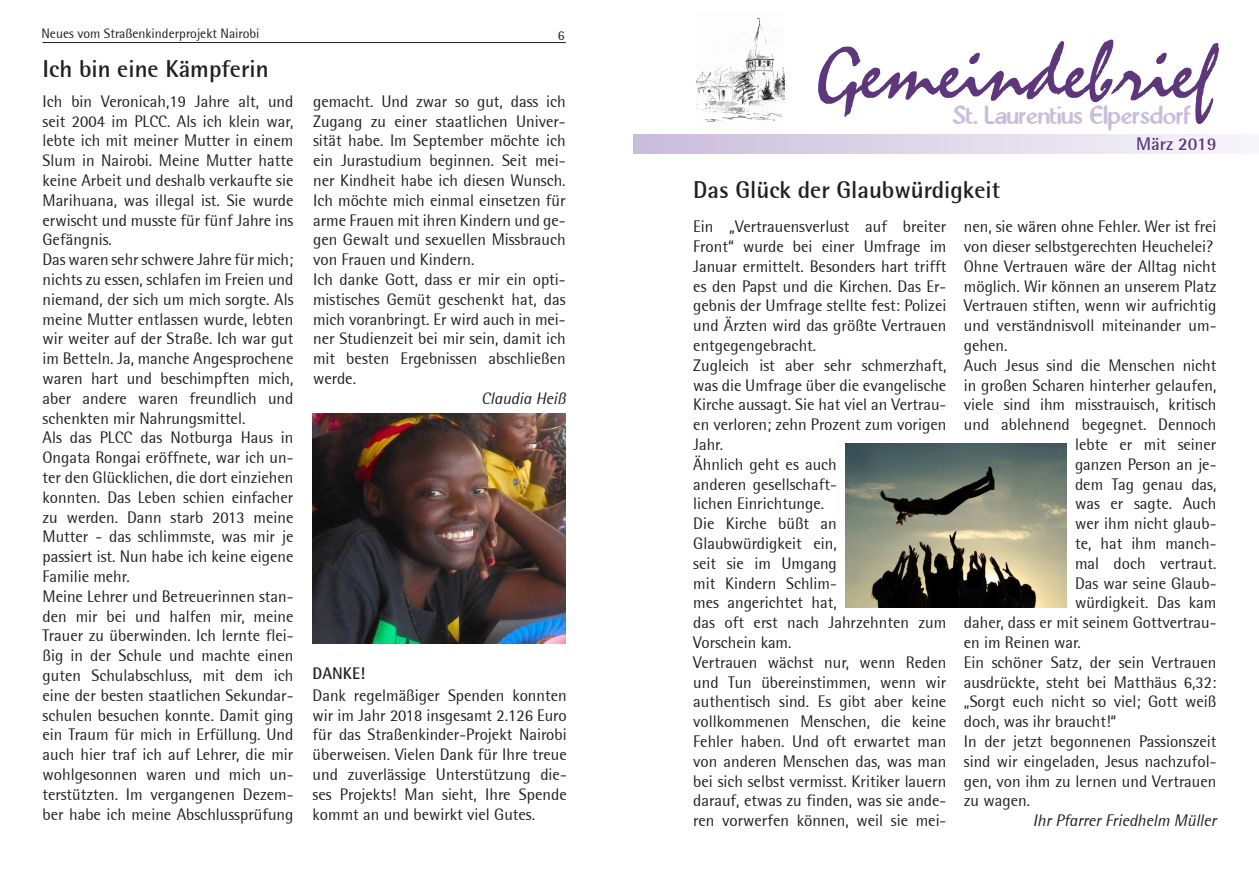
<style>
.page{position:relative;width:1259px;height:893px;background:#fff}
.page>*{position:absolute;margin:0;border:0;box-sizing:border-box;transform-origin:0 0}
.t1{font:82.5px "Staccato 222 BT";color:#5e367b}
.t2{font:500 28.5px "Abbey";color:#cabddc}
.Überschrift{font:700 24px "Rotis Semi Sans";color:#231f20}
.t3{font:700 18px "Rotis Semi Sans";color:#5e367b}
.Fließtext{font:16.5px/19.8px "Rotis Semi Sans";color:#231f20;text-align:justify}
.Fließtext-2{font:italic 16.5px "Rotis Semi Sans";color:#231f20}
.Fließtext-3{font:700 16.5px "Rotis Semi Sans";color:#231f20}
.t4{font:13.5px "Rotis Semi Sans";color:#231f20}
</style>
<div class="page">
<hr style="left:43px;top:42px;width:523px;height:1px;background:#231f20">
<div style="left:634px;top:134px;width:625px;height:19px;background:linear-gradient(to right,#c9bcdb,#f8f6fa)"></div>
<img style="left:696px;top:18px;width:88px;height:104px">
<img style="left:845px;top:443px;width:221px;height:164px">
<img style="left:313px;top:414px;width:253px;height:229px">
<p class="t4" style="left:41px;top:26px;width:220px">Neues vom Straßenkinderprojekt Nairobi</p>
<p class="Überschrift" style="left:43px;top:55px;width:228px">Ich bin eine Kämpferin</p>
<p class="Fließtext" style="left:43px;top:91px;width:252px">Ich bin Veronicah,19 Jahre alt, und seit 2004 im PLCC. Als ich klein war, lebte ich mit meiner Mutter in einem Slum in Nairobi. Meine Mutter hatte keine Arbeit und deshalb verkaufte sie Marihuana, was illegal ist. Sie wurde erwischt und musste für fünf Jahre ins Gefängnis.</p>
<p class="Fließtext" style="left:43px;top:250px;width:252px">Das waren sehr schwere Jahre für mich; nichts zu essen, schlafen im Freien und niemand, der sich um mich sorgte. Als meine Mutter entlassen wurde, lebten wir weiter auf der Straße. Ich war gut im Betteln. Ja, manche Angesprochene waren hart und beschimpften mich, aber andere waren freundlich und schenkten mir Nahrungsmittel.</p>
<p class="Fließtext" style="left:43px;top:428px;width:252px">Als das PLCC das Notburga Haus in Ongata Rongai eröffnete, war ich un&shy;ter den Glücklichen, die dort einziehen konnten. Das Leben schien einfacher zu werden. Dann starb 2013 meine Mutter - das schlimmste, was mir je passiert ist. Nun habe ich keine eigene Familie mehr.</p>
<p class="Fließtext" style="left:43px;top:586px;width:252px">Meine Lehrer und Betreuerinnen stan&shy;den mir bei und halfen mir, meine Trauer zu überwinden. Ich lernte flei&shy;ßig in der Schule und machte einen guten Schulabschluss, mit dem ich eine der besten staatlichen Sekundar&shy;schulen besuchen konnte. Damit ging ein Traum für mich in Erfüllung. Und auch hier traf ich auf Lehrer, die mir wohlgesonnen waren und mich un&shy;terstützten. Im vergangenen Dezem&shy;ber habe ich meine Abschlussprüfung</p>
<p class="t4" style="left:558px;top:28px;width:8px">6</p>
<p class="Fließtext" style="left:313px;top:91px;width:254px">gemacht. Und zwar so gut, dass ich Zugang zu einer staatlichen Univer&shy;sität habe. Im September möchte ich ein Jurastudium beginnen. Seit mei&shy;ner Kindheit habe ich diesen Wunsch.<br>Ich möchte mich einmal einsetzen für arme Frauen mit ihren Kindern und ge&shy;gen Gewalt und sexuellen Missbrauch von Frauen und Kindern.</p>
<p class="Fließtext" style="left:313px;top:269px;width:254px">Ich danke Gott, dass er mir ein opti&shy;mistisches Gemüt geschenkt hat, das mich voranbringt. Er wird auch in mei&shy;ner Studienzeit bei mir sein, damit ich mit besten Ergebnissen abschließen werde.</p>
<p class="Fließtext-2" style="left:481px;top:388px;width:86px">Claudia Heiß</p>
<p class="Fließtext-3" style="left:313px;top:663px;width:54px">DANKE!</p>
<p class="Fließtext" style="left:313px;top:685px;width:256px">Dank regelmäßiger Spenden konnten wir im Jahr 2018 insgesamt 2.126 Euro für das Straßenkinder-Projekt Nairobi überweisen. Vielen Dank für Ihre treue und zuverlässige Unterstützung die&shy;ses Projekts! Man sieht, Ihre Spende kommt an und bewirkt viel Gutes.</p>
<p class="t1" style="left:816px;top:27px;width:402px">Gemeindebrief</p>
<p class="t2" style="left:952px;top:104px;width:240px">St. Laurentius Elpersdorf</p>
<p class="t3" style="left:1136px;top:133px;width:82px">März 2019</p>
<p class="Überschrift" style="left:693px;top:175px;width:308px">Das Glück der Glaubwürdigkeit</p>
<p class="Fließtext" style="left:693px;top:217px;width:255px">Ein „Vertrauensverlust auf breiter Front“ wurde bei einer Umfrage im Januar ermittelt. Besonders hart trifft es den Papst und die Kirchen. Das Er&shy;gebnis der Umfrage stellte fest: Polizei und Ärzten wird das größte Vertrauen entgegengebracht.</p>
<p class="Fließtext" style="left:693px;top:355px;width:255px">Zugleich ist aber sehr schmerzhaft, was die Umfrage über die evangelische Kirche aussagt. Sie hat viel an Vertrau&shy;en verloren; zehn Prozent zum vorigen Jahr.</p>
<p class="Fließtext" style="left:693px;top:454px;width:145px">Ähnlich geht es auch anderen gesellschaft&shy;lichen Einrichtunge.</p>
<p class="Fließtext" style="left:693px;top:514px;width:255px;text-align:left">Die Kirche büßt an<br>Glaubwürdigkeit ein,<br>seit sie im Umgang<br>mit Kindern Schlim-<br>mes angerichtet hat,<br>das oft erst nach Jahrzehnten zum<br>Vorschein kam.</p>
<p class="Fließtext" style="left:693px;top:652px;width:255px">Vertrauen wächst nur, wenn Reden und Tun übereinstimmen, wenn wir authentisch sind. Es gibt aber keine vollkommenen Menschen, die keine Fehler haben. Und oft erwartet man von anderen Menschen das, was man bei sich selbst vermisst. Kritiker lauern darauf, etwas zu finden, was sie ande&shy;ren vorwerfen können, weil sie mei-</p>
<p class="Fließtext" style="left:964px;top:217px;width:254px">nen, sie wären ohne Fehler. Wer ist frei von dieser selbstgerechten Heuchelei?</p>
<p class="Fließtext" style="left:964px;top:256px;width:254px">Ohne Vertrauen wäre der Alltag nicht möglich. Wir können an unserem Platz Vertrauen stiften, wenn wir aufrichtig und verständnisvoll miteinander um&shy;gehen.</p>
<p class="Fließtext" style="left:964px;top:355px;width:254px">Auch Jesus sind die Menschen nicht</p>
<p class="Fließtext" style="left:964px;top:375px;width:254px">in großen Scharen hinterher gelaufen,</p>
<p class="Fließtext" style="left:964px;top:395px;width:254px">viele sind ihm misstrauisch, kritisch</p>
<p class="Fließtext" style="left:964px;top:415px;width:254px">und ablehnend begegnet. Dennoch</p>
<p class="Fließtext" style="left:1075px;top:434px;width:143px">lebte er mit seiner</p>
<p class="Fließtext" style="left:1075px;top:454px;width:143px">ganzen Person an je-</p>
<p class="Fließtext" style="left:1075px;top:474px;width:143px">dem Tag genau das,</p>
<p class="Fließtext" style="left:1075px;top:494px;width:143px">was er sagte. Auch</p>
<p class="Fließtext" style="left:1075px;top:514px;width:143px">wer ihm nicht glaub-</p>
<p class="Fließtext" style="left:1075px;top:533px;width:143px">te, hat ihm manch-</p>
<p class="Fließtext" style="left:1075px;top:553px;width:143px">mal doch vertraut.</p>
<p class="Fließtext" style="left:1075px;top:573px;width:143px">Das war seine Glaub-</p>
<p class="Fließtext" style="left:1075px;top:593px;width:143px">würdigkeit. Das kam</p>
<p class="Fließtext" style="left:964px;top:613px;width:254px">daher, dass er mit seinem Gottvertrau-</p>
<p class="Fließtext" style="left:964px;top:632px;width:119px">en im Reinen war.</p>
<p class="Fließtext" style="left:964px;top:652px;width:254px">Ein schöner Satz, der sein Vertrauen ausdrückte, steht bei Matthäus 6,32: „Sorgt euch nicht so viel; Gott weiß doch, was ihr braucht!“</p>
<p class="Fließtext" style="left:964px;top:731px;width:254px">In der jetzt begonnenen Passionszeit sind wir eingeladen, Jesus nachzufol&shy;gen, von ihm zu lernen und Vertrauen zu wagen.</p>
<p class="Fließtext-2" style="left:1032px;top:811px;width:185px">Ihr Pfarrer Friedhelm Müller</p>
</div>
